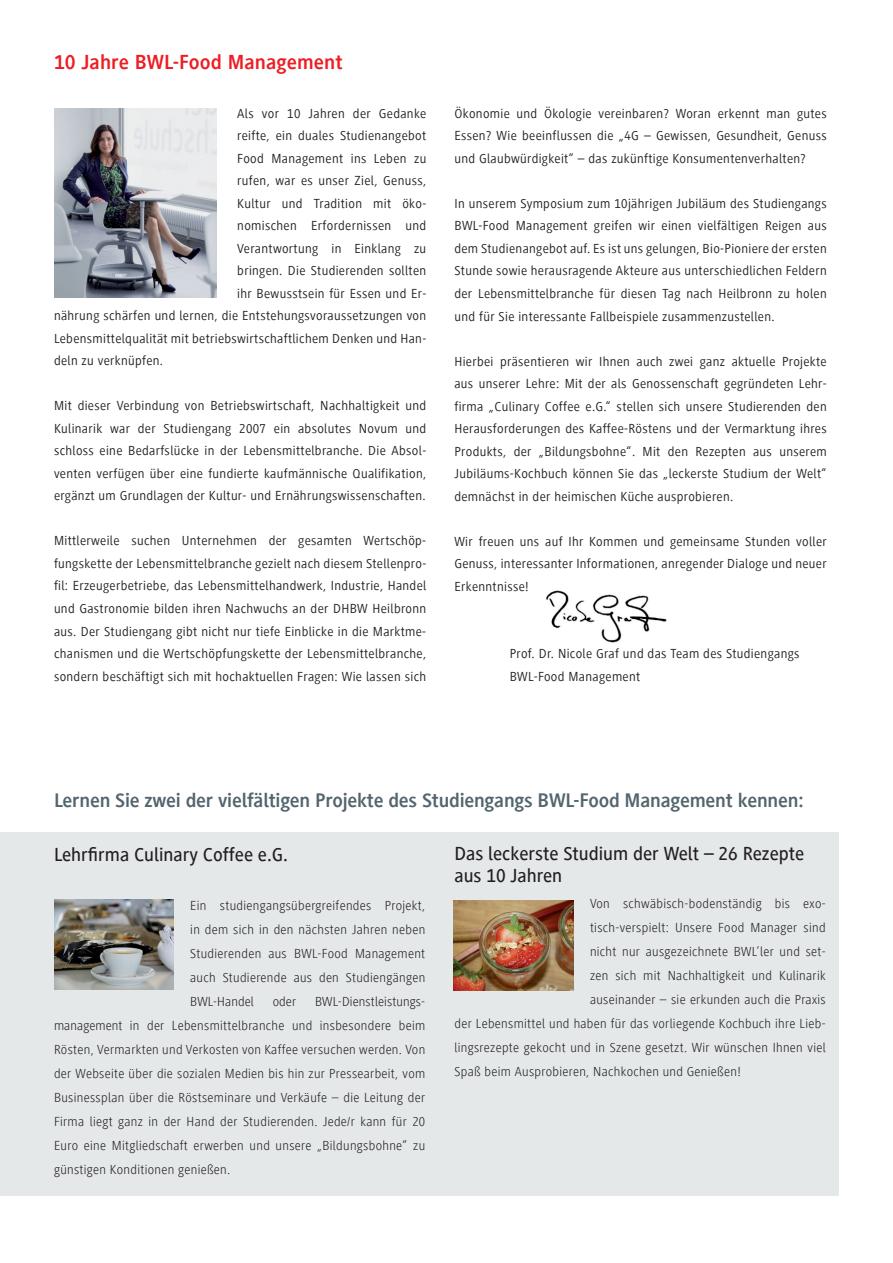
<style>
.page{position:relative;width:893px;height:1263px;background:#fff}
.page>*{position:absolute;margin:0;border:0;box-sizing:border-box;transform-origin:0 0}
.t1{font:700 21px "Generis Sans Com";letter-spacing:.005em;color:#ee1d23}
.t2{font:700 20.25px "Generis Sans Com";letter-spacing:-.01em;color:#53656e}
.t3{font:500 19.5px/22.5px "Generis Sans Com";color:#231f20}
.t4{font:13.5px/22.5px "Generis Sans Com";letter-spacing:.025em;color:#231f20;text-align:justify}
.t5{font:300 13.5px/24px "Generis Sans Com";letter-spacing:.025em;color:#231f20;text-align:justify}
</style>
<div class="page">
<img style="left:546px;top:590px;width:121px;height:53px">
<div style="left:0;top:832px;width:839px;height:364px;background:#e5e8e9"></div>
<img style="left:54px;top:900px;width:119px;height:90px">
<img style="left:454px;top:900px;width:119px;height:90px">
<img style="left:54px;top:108px;width:162px;height:189px">
<h1 class="t1" style="left:54px;top:51px;width:290px">10 Jahre BWL-Food Management</h1>
<p class="t4" style="left:237px;top:102px;width:190px">Als vor 10 Jahren der Gedanke</p>
<p class="t4" style="left:237px;top:125px;width:191px">reifte, ein duales Studienangebot</p>
<p class="t4" style="left:237px;top:147px;width:191px">Food Management ins Leben zu</p>
<p class="t4" style="left:237px;top:170px;width:191px">rufen, war es unser Ziel, Genuss,</p>
<p class="t4" style="left:237px;top:192px;width:191px">Kultur und Tradition mit öko-</p>
<p class="t4" style="left:237px;top:215px;width:190px">nomischen Erfordernissen und</p>
<p class="t4" style="left:237px;top:237px;width:190px">Verantwortung in Einklang zu</p>
<p class="t4" style="left:237px;top:260px;width:190px">bringen. Die Studierenden sollten</p>
<p class="t4" style="left:237px;top:282px;width:190px">ihr Bewusstsein für Essen und Er-</p>
<p class="t4" style="left:54px;top:305px;width:374px">nährung schärfen und lernen, die Entstehungsvoraussetzungen von</p>
<p class="t4" style="left:54px;top:327px;width:374px">Lebensmittelqualität mit betriebswirtschaftlichem Denken und Han-</p>
<p class="t4" style="left:54px;top:350px;width:111px">deln zu verknüpfen.</p>
<p class="t4" style="left:54px;top:395px;width:374px">Mit dieser Verbindung von Betriebswirtschaft, Nachhaltigkeit und Kulinarik war der Studiengang 2007 ein absolutes Novum und schloss eine Bedarfslücke in der Lebensmittelbranche. Die Absol&shy;venten verfügen über eine fundierte kaufmännische Qualifikation, ergänzt um Grundlagen der Kultur- und Ernährungswissenschaften.</p>
<p class="t4" style="left:54px;top:530px;width:374px">Mittlerweile suchen Unternehmen der gesamten Wertschöp&shy;fungskette der Lebensmittelbranche gezielt nach diesem Stellenpro&shy;fil: Erzeugerbetriebe, das Lebensmittelhandwerk, Industrie, Handel und Gastronomie bilden ihren Nachwuchs an der DHBW Heilbronn aus. Der Studiengang gibt nicht nur tiefe Einblicke in die Marktme&shy;chanismen und die Wertschöpfungskette der Lebensmittelbranche, sondern beschäftigt sich mit hochaktuellen Fragen: Wie lassen sich</p>
<p class="t4" style="left:454px;top:102px;width:374px">Ökonomie und Ökologie vereinbaren? Woran erkennt man gutes Essen? Wie beeinflussen die „4G – Gewissen, Gesundheit, Genuss und Glaubwürdigkeit“ – das zukünftige Konsumentenverhalten?</p>
<p class="t4" style="left:454px;top:192px;width:374px">In unserem Symposium zum 10jährigen Jubiläum des Studiengangs BWL-Food Management greifen wir einen vielfältigen Reigen aus dem Studienangebot auf. Es ist uns gelungen, Bio-Pioniere der ersten Stunde sowie herausragende Akteure aus unterschiedlichen Feldern der Lebensmittelbranche für diesen Tag nach Heilbronn zu holen und für Sie interessante Fallbeispiele zusammenzustellen.</p>
<p class="t4" style="left:454px;top:350px;width:374px">Hierbei präsentieren wir Ihnen auch zwei ganz aktuelle Projekte aus unserer Lehre: Mit der als Genossenschaft gegründeten Lehr&shy;firma „Culinary Coffee e.G.“ stellen sich unsere Studierenden den Herausforderungen des Kaffee-Röstens und der Vermarktung ihres Produkts, der „Bildungsbohne“. Mit den Rezepten aus unserem Jubiläums-Kochbuch können Sie das „leckerste Studium der Welt“ demnächst in der heimischen Küche ausprobieren.</p>
<p class="t4" style="left:454px;top:530px;width:374px">Wir freuen uns auf Ihr Kommen und gemeinsame Stunden voller Genuss, interessanter Informationen, anregender Dialoge und neuer Erkenntnisse!</p>
<p class="t4" style="left:510px;top:642px;width:291px">Prof. Dr. Nicole Graf und das Team des Studiengangs<br>BWL-Food Management</p>
<h2 class="t2" style="left:54px;top:789px;width:751px">Lernen Sie zwei der vielfältigen Projekte des Studiengangs BWL-Food Management kennen:</h2>
<h3 class="t3" style="left:54px;top:844px;width:235px">Lehrfirma Culinary Coffee e.G.</h3>
<p class="t5" style="left:190px;top:893px;width:236px">Ein studiengangsübergreifendes Projekt, in dem sich in den nächsten Jahren neben Studierenden aus BWL-Food Management auch Studierende aus den Studiengängen BWL-Handel</p>
<p class="t5" style="left:54px;top:989px;width:373px;text-indent:261px">BWL-Dienstleistungs&shy;management in der Lebensmittelbranche und insbesondere beim Rösten, Vermarkten und Verkosten von Kaffee versuchen werden. Von der Webseite über die sozialen Medien bis hin zur Pressearbeit, vom Businessplan über die Röstseminare und Verkäufe – die Leitung der Firma liegt ganz in der Hand der Studierenden. Jede/r kann für 20<br>Euro eine Mitgliedschaft erwerben und unsere „Bildungsbohne“ zu günstigen Konditionen genießen.</p>
<p class="t5" style="left:273px;top:989px;width:25px">oder</p>
<h3 class="t3" style="left:454px;top:842px;width:351px">Das leckerste Studium der Welt – 26 Rezepte aus 10 Jahren</h3>
<p class="t5" style="left:590px;top:892px;width:237px">Von schwäbisch-bodenständig bis exo-</p>
<p class="t5" style="left:590px;top:916px;width:237px">tisch-verspielt: Unsere Food Manager sind</p>
<p class="t5" style="left:590px;top:940px;width:237px">nicht nur ausgezeichnete BWL’ler und set-</p>
<p class="t5" style="left:590px;top:964px;width:237px">zen sich mit Nachhaltigkeit und Kulinarik</p>
<p class="t5" style="left:590px;top:988px;width:237px">auseinander – sie erkunden auch die Praxis</p>
<p class="t5" style="left:454px;top:1012px;width:373px">der Lebensmittel und haben für das vorliegende Kochbuch ihre Lieb-</p>
<p class="t5" style="left:454px;top:1036px;width:373px">lingsrezepte gekocht und in Szene gesetzt. Wir wünschen Ihnen viel</p>
<p class="t5" style="left:454px;top:1060px;width:288px">Spaß beim Ausprobieren, Nachkochen und Genießen!</p>
</div>
